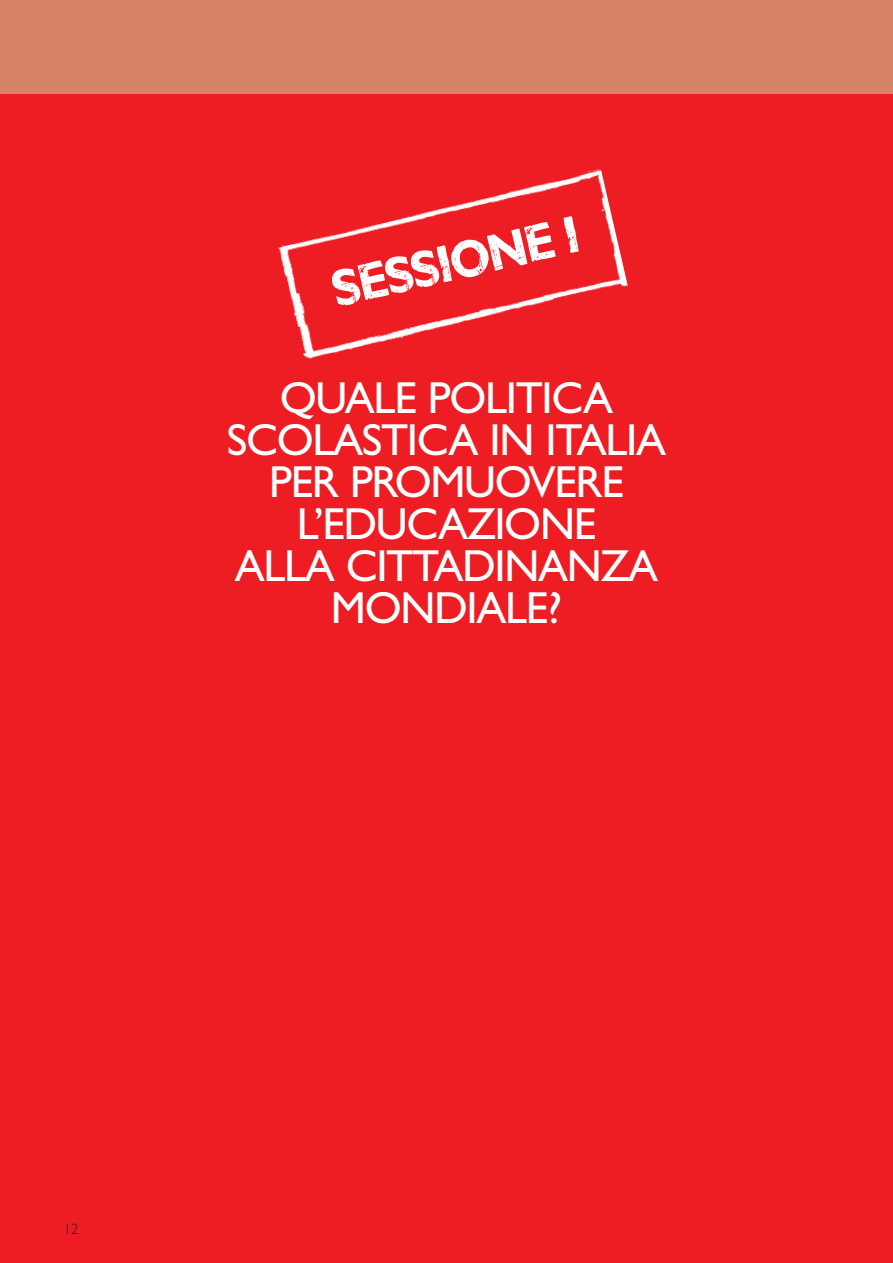
<style>
.page{position:relative;width:893px;height:1263px;background:#ee1d23}
.page>*{position:absolute;margin:0;border:0;box-sizing:border-box;transform-origin:0 0}
.t1{font:700 52.05px "Gill Sans Woodblock";color:#fff;scale:.93 1}
.t2{font:45px/42px "Gill Sans";letter-spacing:-.03em;color:#fff;text-align:center}
.t3{font:300 15px "Gill Sans";color:#231f20}
</style>
<div class="page">
<img style="left:278px;top:169px;width:350px;height:190px">
<div style="left:0;top:0;width:893px;height:94px;background:#d58269"></div>
<p class="t1" style="left:325px;top:258px;width:274px;rotate:-13deg">Sessione I</p>
<p class="t2" style="left:227px;top:381px;width:441px">QUALE POLITICA<br>SCOLASTICA IN ITALIA<br>PER PROMUOVERE<br>L’EDUCAZIONE<br>ALLA CITTADINANZA<br>MONDIALE?</p>
<p class="t3" style="left:64px;top:1223px;width:16px">12</p>
</div>
